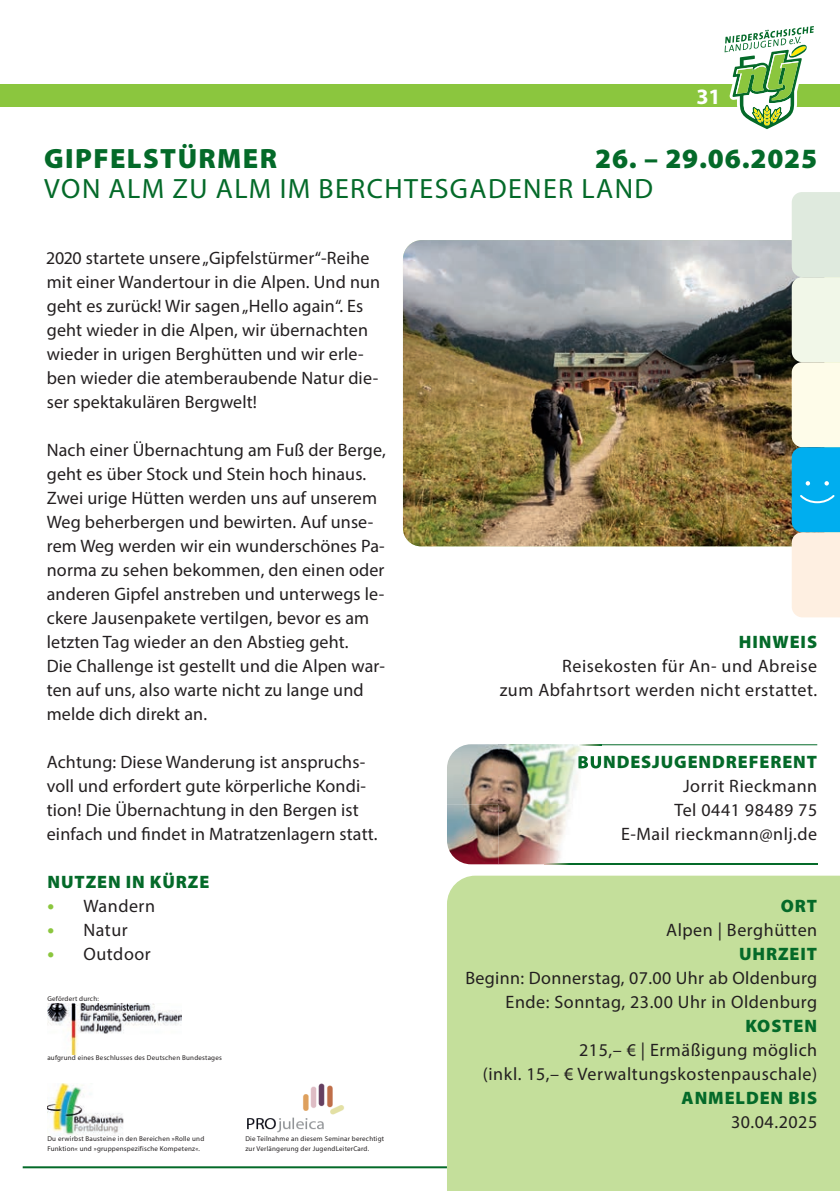
<style>
.page{position:relative;width:840px;height:1191px;background:#fff}
.page>*{position:absolute;margin:0;border:0;box-sizing:border-box;transform-origin:0 0}
.t1{font:28px "Myriad Pro";letter-spacing:.05em;color:#046a29}
.t2{font:900 28px "Myriad Pro";letter-spacing:.05em;color:#046a29}
.t3{font:700 22px "Myriad Pro";color:#fff}
.t4{font:18px/24px "Myriad Pro";letter-spacing:.01em;color:#231f20}
.t5{font:18px/24px "Myriad Pro";letter-spacing:.03em;color:#231f20;text-align:right}
.t6{font:900 18px "Myriad Pro";letter-spacing:.05em;color:#046a29}
.t7{font:7px/10px "Myriad Pro";letter-spacing:.03em;color:#231f20}
.s1{font-weight:700;font-size:20px;color:#8bc63e}
</style>
<div class="page">
<img style="left:403px;top:240px;width:388px;height:306px">
<div style="left:0;top:84px;width:839px;height:23px;background:#8bc63e"></div>
<svg style="left:724px;top:26px;width:90px;height:103px"></svg>
<div style="left:446px;top:875px;width:393px;height:316px;background:#c4df9b"></div>
<hr style="left:23px;top:1166px;width:423px;height:2px;background:#046a29">
<hr style="left:601px;top:863px;width:215px;height:1px;background:#046a29">
<img style="left:447px;top:744px;width:154px;height:120px">
<img style="left:578px;top:756px;width:23px;height:12px">
<img style="left:544px;top:863px;width:57px;height:1px">
<svg style="left:578px;top:744px;width:238px;height:1px"></svg>
<svg style="left:791px;top:192px;width:48px;height:425px;background:#c2e2e2"></svg>
<img style="left:47px;top:1083px;width:77px;height:53px">
<img style="left:47px;top:1003px;width:134px;height:51px">
<img style="left:247px;top:1083px;width:97px;height:50px">
<p class="t3" style="left:696px;top:82px;width:26px">31</p>
<h1 class="t2" style="left:44px;top:140px;width:234px">GIPFELSTÜRMER</h1>
<h1 class="t1" style="left:44px;top:171px;width:610px">VON ALM ZU ALM IM BERCHTESGADENER LAND</h1>
<h1 class="t2" style="left:594px;top:140px;width:223px">26. – 29.06.2025</h1>
<p class="t4" style="left:47px;top:246px;width:335px">2020 startete unsere „Gipfelstürmer“-Reihe mit einer Wandertour in die Alpen. Und nun geht es zurück! Wir sagen „Hello again“. Es geht wieder in die Alpen, wir übernachten wieder in urigen Berghütten und wir erle&shy;ben wieder die atemberaubende Natur die&shy;ser spektakulären Bergwelt!</p>
<p class="t4" style="left:47px;top:438px;width:340px">Nach einer Übernachtung am Fuß der Berge, geht es über Stock und Stein hoch hinaus.<br>Zwei urige Hütten werden uns auf unserem Weg beherbergen und bewirten. Auf unse&shy;rem Weg werden wir ein wunderschönes Pa&shy;norma zu sehen bekommen, den einen oder anderen Gipfel anstreben und unterwegs le&shy;ckere Jausenpakete vertilgen, bevor es am letzten Tag wieder an den Abstieg geht.<br>Die Challenge ist gestellt und die Alpen war&shy;ten auf uns, also warte nicht zu lange und melde dich direkt an.</p>
<p class="t4" style="left:47px;top:750px;width:332px">Achtung: Diese Wanderung ist anspruchs&shy;voll und erfordert gute körperliche Kondi&shy;tion! Die Übernachtung in den Bergen ist einfach und ndet in Matratzenlagern statt.</p>
<p class="t6" style="left:577px;top:750px;width:241px">BUNDESJUGENDREFERENT</p>
<p class="t6" style="left:738px;top:630px;width:80px">HINWEIS</p>
<p class="t5" style="left:499px;top:654px;width:319px">Reisekosten für An- und Abreise<br>zum Abfahrtsort werden nicht erstattet.</p>
<p class="t5" style="left:620px;top:774px;width:198px">Jorrit Rieckmann<br>Tel 0441 98489 75<br>E-Mail rieckmann@nlj.de</p>
<p class="t6" style="left:48px;top:870px;width:163px">NUTZEN IN KÜRZE</p>
<p class="t5" style="left:47px;top:894px;width:109px"><span class="s1">•</span> Wandern</p>
<p class="t4" style="left:47px;top:918px;width:82px"><span class="s1">•</span> Natur</p>
<p class="t5" style="left:47px;top:942px;width:105px"><span class="s1">•</span> Outdoor</p>
<p class="t7" style="left:47px;top:993px;width:53px">Gefördert durch:</p>
<p class="t7" style="left:47px;top:1052px;width:176px">aufgrund eines Beschlusses des Deutschen Bundestages</p>
<p class="t7" style="left:47px;top:1133px;width:158px">Du erwirbst Bausteine in den Bereichen »Rolle und<br>Funktion« und »gruppenspezifische Kompetenz«.</p>
<p class="t7" style="left:245px;top:1134px;width:140px">Die Teilnahme an diesem Seminar berechtigt zur Verlängerung der JugendLeiterCard.</p>
<p class="t6" style="left:780px;top:894px;width:38px">ORT</p>
<p class="t5" style="left:665px;top:918px;width:152px">Alpen | Berghütten</p>
<p class="t6" style="left:738px;top:942px;width:80px">UHRZEIT</p>
<p class="t4" style="left:465px;top:966px;width:353px;text-align:right">Beginn: Donnerstag, 07.00 Uhr ab Oldenburg<br>Ende: Sonntag, 23.00 Uhr in Oldenburg</p>
<p class="t6" style="left:745px;top:1014px;width:73px">KOSTEN</p>
<p class="t5" style="left:482px;top:1038px;width:336px">215,– € | Ermäßigung möglich<br>(inkl. 15,– € Verwaltungskostenpauschale)</p>
<p class="t6" style="left:681px;top:1086px;width:137px">ANMELDEN BIS</p>
<p class="t4" style="left:730px;top:1110px;width:88px">30.04.2025</p>
</div>
